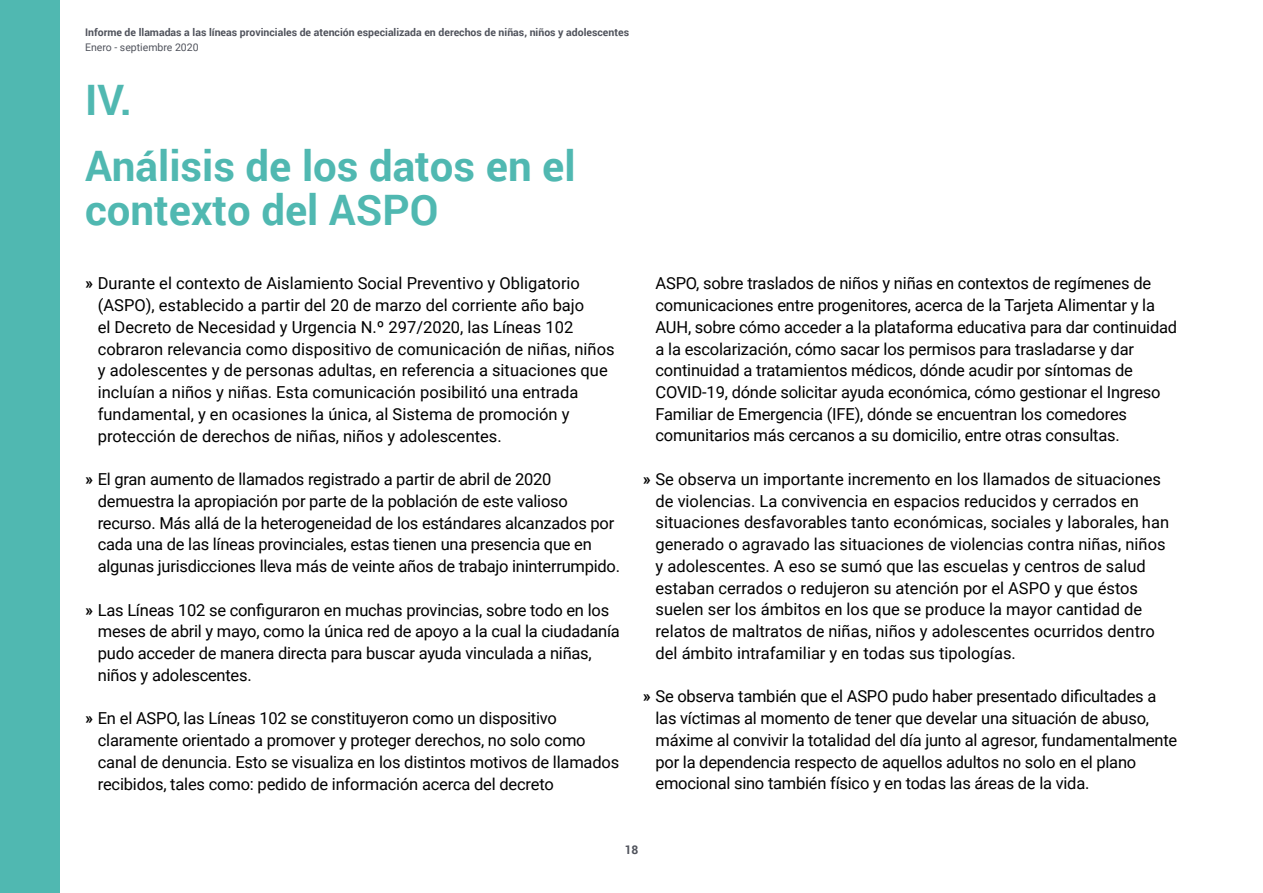
<style>
.page{position:relative;width:1263px;height:893px;background:#fff}
.page>*{position:absolute;margin:0;border:0;box-sizing:border-box;transform-origin:0 0}
.t1{font:700 42px/65.2px "Roboto";color:#50b8b1}
.t2{font:16.5px/21.8px "Roboto";letter-spacing:-.01em;color:#000}
.t3{font:700 12px "Roboto";color:#50535c}
.t4{font:700 10.5px "Roboto";color:#50535c}
.t5{font:10.5px "Roboto";color:#50535c}
.s1{font-weight:700}
</style>
<div class="page">
<div style="left:0;top:0;width:59px;height:893px;background:#50b8b1"></div>
<p class="t4" style="left:85px;top:24px;width:545px">Informe de llamadas a las líneas provinciales de atención especializada en derechos de niñas, niños y adolescentes</p>
<p class="t5" style="left:85px;top:40px;width:115px">Enero - septiembre 2020</p>
<h1 class="t1" style="left:85px;top:66px;width:492px">IV.<br>Análisis de los datos en el</h1>
<h1 class="t1" style="left:85px;top:176px;width:355px">contexto del ASPO</h1>
<p class="t2" style="left:98px;top:272px;width:518px;text-indent:-13px"><span class="s1">»</span> Durante el contexto de Aislamiento Social Preventivo y Obligatorio (ASPO), establecido a partir del 20 de marzo del corriente año bajo<br>el Decreto de Necesidad y Urgencia N.º 297/2020, las Líneas 102 cobraron relevancia como dispositivo de comunicación de niñas, niños y adolescentes y de personas adultas, en referencia a situaciones que incluían a niños y niñas. Esta comunicación posibilitó una entrada fundamental, y en ocasiones la única, al Sistema de promoción y protección de derechos de niñas, niños y adolescentes.</p>
<p class="t2" style="left:98px;top:468px;width:524px;text-indent:-13px"><span class="s1">»</span> El gran aumento de llamados registrado a partir de abril de 2020 demuestra la apropiación por parte de la población de este valioso recurso. Más allá de la heterogeneidad de los estándares alcanzados por cada una de las líneas provinciales, estas tienen una presencia que en algunas jurisdicciones lleva más de veinte años de trabajo ininterrumpido.</p>
<p class="t2" style="left:98px;top:598px;width:523px;text-indent:-13px"><span class="s1">»</span> Las Líneas 102 se configuraron en muchas provincias, sobre todo en los meses de abril y mayo, como la única red de apoyo a la cual la ciudadanía pudo acceder de manera directa para buscar ayuda vinculada a niñas, niños y adolescentes.</p>
<p class="t2" style="left:98px;top:707px;width:523px;text-indent:-13px"><span class="s1">»</span> En el ASPO, las Líneas 102 se constituyeron como un dispositivo claramente orientado a promover y proteger derechos, no solo como canal de denuncia. Esto se visualiza en los distintos motivos de llamados recibidos, tales como: pedido de información acerca del decreto</p>
<p class="t2" style="left:655px;top:272px;width:523px">ASPO, sobre traslados de niños y niñas en contextos de regímenes de comunicaciones entre progenitores, acerca de la Tarjeta Alimentar y la AUH, sobre cómo acceder a la plataforma educativa para dar continuidad a la escolarización, cómo sacar los permisos para trasladarse y dar continuidad a tratamientos médicos, dónde acudir por síntomas de COVID-19, dónde solicitar ayuda económica, cómo gestionar el Ingreso Familiar de Emergencia (IFE), dónde se encuentran los comedores comunitarios más cercanos a su domicilio, entre otras consultas.</p>
<p class="t2" style="left:655px;top:468px;width:515px;text-indent:-13px"><span class="s1">»</span> Se observa un importante incremento en los llamados de situaciones de violencias. La convivencia en espacios reducidos y cerrados en situaciones desfavorables tanto económicas, sociales y laborales, han generado o agravado las situaciones de violencias contra niñas, niños y adolescentes. A eso se sumó que las escuelas y centros de salud estaban cerrados o redujeron su atención por el ASPO y que éstos suelen ser los ámbitos en los que se produce la mayor cantidad de relatos de maltratos de niñas, niños y adolescentes ocurridos dentro del ámbito intrafamiliar y en todas sus tipologías.</p>
<p class="t2" style="left:655px;top:685px;width:523px;text-indent:-13px"><span class="s1">»</span> Se observa también que el ASPO pudo haber presentado dificultades a las víctimas al momento de tener que develar una situación de abuso, máxime al convivir la totalidad del día junto al agresor, fundamentalmente por la dependencia respecto de aquellos adultos no solo en el plano emocional sino también físico y en todas las áreas de la vida.</p>
<p class="t3" style="left:625px;top:841px;width:15px">18</p>
</div>
